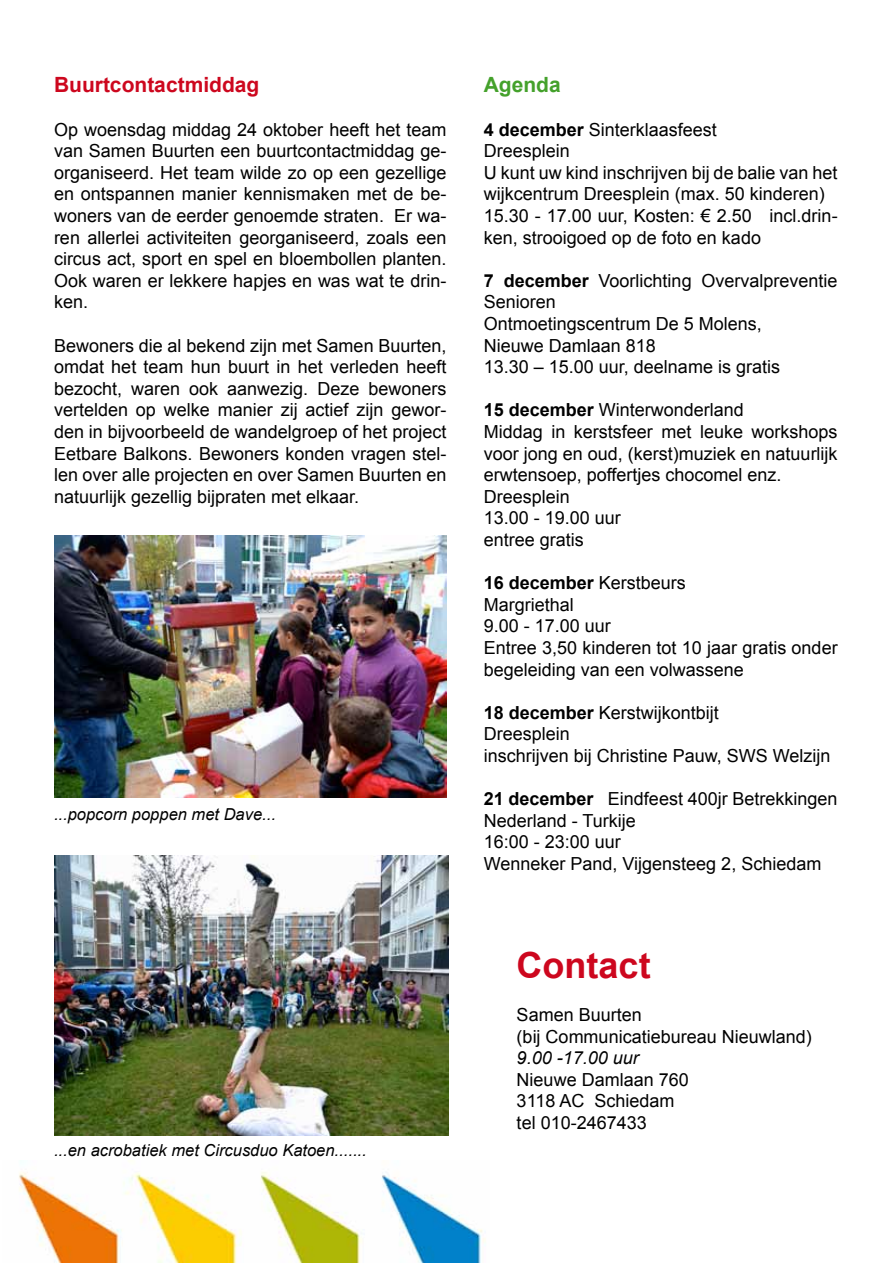
<style>
.page{position:relative;width:893px;height:1263px;background:#fff}
.page>*{position:absolute;margin:0;border:0;box-sizing:border-box;transform-origin:0 0}
.t1{font:700 36px "Arial";color:#cd071e}
.t2{font:700 21px "Arial";color:#cd071e}
.t3{font:700 21px "Arial";color:#44a12b}
.t4{font:18px/21.6px "Arial";color:#000}
.t5{font:italic 18px "Arial";color:#000}
.t6{font:italic 16.5px "Arial";color:#000}
.s1{font-weight:700}
</style>
<div class="page">
<img style="left:19px;top:1172px;width:467px;height:91px">
<img style="left:54px;top:535px;width:392px;height:262px">
<img style="left:54px;top:856px;width:394px;height:279px">
<p class="t2" style="left:54px;top:71px;width:207px">Buurtcontactmiddag</p>
<p class="t4" style="left:54px;top:119px;width:394px;text-align:justify">Op woensdag middag 24 oktober heeft het team van Samen Buurten een buurtcontactmiddag ge&shy;organiseerd. Het team wilde zo op een gezellige en ontspannen manier kennismaken met de be&shy;woners van de eerder genoemde straten. Er wa&shy;ren allerlei activiteiten georganiseerd, zoals een circus act, sport en spel en bloembollen planten.<br>Ook waren er lekkere hapjes en was wat te drin&shy;ken.</p>
<p class="t4" style="left:54px;top:335px;width:394px;text-align:justify">Bewoners die al bekend zijn met Samen Buurten, omdat het team hun buurt in het verleden heeft bezocht, waren ook aanwezig. Deze bewoners vertelden op welke manier zij actief zijn gewor&shy;den in bijvoorbeeld de wandelgroep of het project Eetbare Balkons. Bewoners konden vragen stel&shy;len over alle projecten en over Samen Buurten en natuurlijk gezellig bijpraten met elkaar.</p>
<p class="t6" style="left:54px;top:803px;width:223px">...popcorn poppen met Dave...</p>
<p class="t6" style="left:54px;top:1140px;width:314px">...en acrobatiek met Circusduo Katoen.......</p>
<p class="t3" style="left:484px;top:71px;width:79px">Agenda</p>
<p class="t4" style="left:484px;top:119px;width:355px"><span class="s1">4 december</span> Sinterklaasfeest<br>Dreesplein<br>U kunt uw kind inschrijven bij de balie van het wijkcentrum Dreesplein (max. 50 kinderen)<br>15.30 - 17.00 uur, Kosten: € 2.50 incl.drin&shy;ken, strooigoed op de foto en kado</p>
<p class="t4" style="left:484px;top:270px;width:355px"><span class="s1">7 december</span> Voorlichting Overvalpreventie<br>Senioren<br>Ontmoetingscentrum De 5 Molens,<br>Nieuwe Damlaan 818<br>13.30 – 15.00 uur, deelname is gratis</p>
<p class="t4" style="left:484px;top:399px;width:355px"><span class="s1">15 december</span> Winterwonderland<br>Middag in kerstsfeer met leuke workshops voor jong en oud, (kerst)muziek en natuurlijk erwtensoep, poffertjes chocomel enz.<br>Dreesplein<br>13.00 - 19.00 uur<br>entree gratis</p>
<p class="t4" style="left:484px;top:572px;width:355px"><span class="s1">16 december</span> Kerstbeurs<br>Margriethal<br>9.00 - 17.00 uur<br>Entree 3,50 kinderen tot 10 jaar gratis onder begeleiding van een volwassene</p>
<p class="t4" style="left:484px;top:702px;width:348px"><span class="s1">18 december</span> Kerstwijkontbijt<br>Dreesplein<br>inschrijven bij Christine Pauw, SWS Welzijn</p>
<p class="t4" style="left:484px;top:788px;width:355px"><span class="s1">21 december</span> Eindfeest 400jr Betrekkingen<br>Nederland - Turkije<br>16:00 - 23:00 uur<br>Wenneker Pand, Vijgensteeg 2, Schiedam</p>
<h1 class="t1" style="left:517px;top:941px;width:135px">Contact</h1>
<p class="t4" style="left:517px;top:1004px;width:297px">Samen Buurten<br>(bij Communicatiebureau Nieuwland)</p>
<p class="t5" style="left:517px;top:1046px;width:124px">9.00 -17.00 uur</p>
<p class="t4" style="left:517px;top:1069px;width:174px">Nieuwe Damlaan 760<br>3118 AC Schiedam tel 010-2467433</p>
</div>
